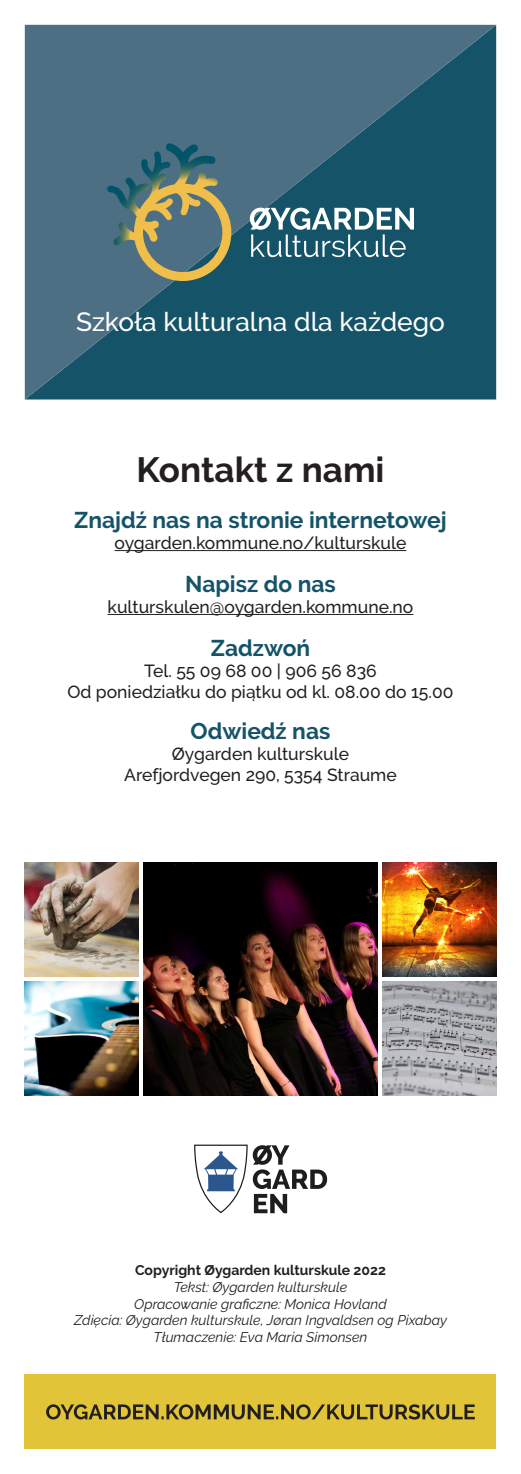
<style>
.page{position:relative;width:521px;height:1474px;background:#fff}
.page>*{position:absolute;margin:0;border:0;box-sizing:border-box;transform-origin:0 0}
.t1{font:700 35px "Raleway";color:#231f20}
.t2{font:500 26.25px "Raleway";color:#fff}
.t3{font:700 22.75px "Raleway";color:#155368}
.t4{font:500 17.5px "Raleway";color:#231f20}
.t5{font:italic 14px "Raleway";color:#231f20}
.t6{font:700 14px "Raleway";color:#231f20}
</style>
<div class="page">
<svg style="left:194px;top:1144px;width:133px;height:69px"></svg>
<div style="left:25px;top:1374px;width:471px;height:75px;background:#e1c437"></div>
<svg style="left:46px;top:1404px;width:429px;height:15px"></svg>
<svg style="left:25px;top:25px;width:471px;height:374px;background:#2f6075"></svg>
<svg style="left:107px;top:143px;width:124px;height:138px;background:#667c73"></svg>
<svg style="left:250px;top:208px;width:164px;height:49px"></svg>
<hr style="left:115px;top:550px;width:291px;height:1px;background:#231f20">
<hr style="left:108px;top:614px;width:305px;height:1px;background:#231f20">
<img style="left:382px;top:981px;width:114px;height:114px">
<img style="left:25px;top:862px;width:114px;height:114px">
<img style="left:144px;top:862px;width:233px;height:233px">
<img style="left:25px;top:981px;width:114px;height:114px">
<img style="left:382px;top:862px;width:114px;height:114px">
<p class="t2" style="left:76px;top:306px;width:370px">Szkoła kulturalna dla każdego</p>
<p class="t1" style="left:136px;top:450px;width:249px">Kontakt z nami</p>
<p class="t3" style="left:74px;top:507px;width:374px">Znajdź nas na stronie internetowej</p>
<p class="t4" style="left:115px;top:533px;width:293px">oygarden.kommune.no/kulturskule</p>
<p class="t3" style="left:185px;top:571px;width:152px">Napisz do nas</p>
<p class="t4" style="left:108px;top:597px;width:307px">kulturskulen@oygarden.kommune.no</p>
<p class="t3" style="left:211px;top:635px;width:101px">Zadzwoń</p>
<p class="t4" style="left:144px;top:660px;width:234px">Tel. 55 09 68 00 | 906 56 836</p>
<p class="t4" style="left:67px;top:681px;width:388px">Od poniedziałku do piątku od kl. 08.00 do 15.00</p>
<p class="t3" style="left:191px;top:718px;width:141px">Odwiedź nas</p>
<p class="t4" style="left:172px;top:744px;width:179px">Øygarden kulturskule</p>
<p class="t4" style="left:124px;top:765px;width:274px">Arefjordvegen 290, 5354 Straume</p>
<p class="t6" style="left:135px;top:1261px;width:252px">Copyright Øygarden kulturskule 2022</p>
<p class="t5" style="left:174px;top:1278px;width:175px">Tekst: Øygarden kulturskule</p>
<p class="t5" style="left:134px;top:1295px;width:254px">Opracowanie graficzne: Monica Hovland</p>
<p class="t5" style="left:74px;top:1312px;width:374px">Zdięcia: Øygarden kulturskule, Jøran Ingvaldsen og Pixabay</p>
<p class="t5" style="left:154px;top:1328px;width:215px">Tłumaczenie: Eva Maria Simonsen</p>
</div>
